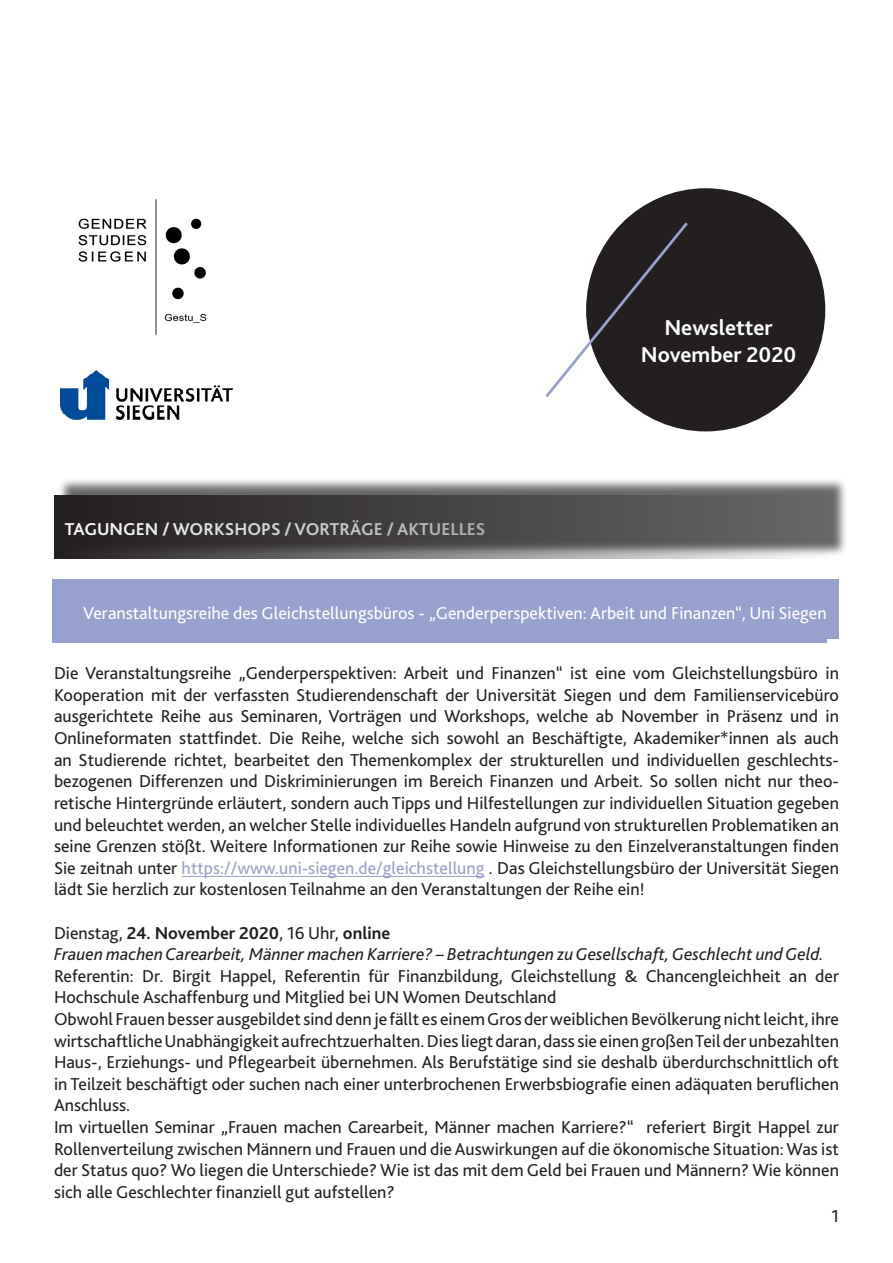
<style>
.page{position:relative;width:893px;height:1263px;background:#fff}
.page>*{position:absolute;margin:0;border:0;box-sizing:border-box;transform-origin:0 0}
.t1{font:700 22.5px "Bliss 2";color:#fff}
.t2{font:18px/21.6px "Bliss 2";color:#231f20;text-align:justify}
.t3{font:18px "Bliss 2";color:#fff}
.t4{font:italic 18px "Bliss 2";color:#231f20}
.t5{font:700 18px "Bliss 2";color:#fff}
.t6{font:700 18px "Bliss 2";color:#231f20}
.s1{color:#97a1cd}
.s2{font-weight:400}
</style>
<div class="page">
<img style="left:78px;top:199px;width:129px;height:136px">
<img style="left:60px;top:370px;width:173px;height:49px">
<div style="left:57px;top:478px;width:791px;height:79px;background:#231f20;opacity:.68"></div>
<svg style="left:54px;top:495px;width:774px;height:63px"></svg>
<div style="left:586px;top:188px;width:239px;height:243px;background:#231f20;border-radius:50%"></div>
<svg style="left:545px;top:219px;width:143px;height:182px"></svg>
<div style="left:52px;top:579px;width:775px;height:63px;background:#97a1cd"></div>
<hr style="left:182px;top:876px;width:302px;height:1px;background:#97a1cd">
<p class="t5" style="left:65px;top:517px;width:422px">TAGUNGEN / WORKSHOPS / VORTRÄGE / AKTUELLES</p>
<p class="t1" style="left:664px;top:314px;width:110px">Newsletter</p>
<p class="t1" style="left:641px;top:341px;width:157px">November 2020</p>
<p class="t3" style="left:83px;top:601px;width:745px">Veranstaltungsreihe des Gleichstellungsbüros - „Genderperspektiven: Arbeit und Finanzen“, Uni Siegen</p>
<p class="t2" style="left:54px;top:662px;width:786px">Die Veranstaltungsreihe „Genderperspektiven: Arbeit und Finanzen“ ist eine vom Gleichstellungsbüro in Kooperation mit der verfassten Studierendenschaft der Universität Siegen und dem Familienservicebüro ausgerichtete Reihe aus Seminaren, Vorträgen und Workshops, welche ab November in Präsenz und in Onlineformaten stattfindet. Die Reihe, welche sich sowohl an Beschäftigte, Akademiker*innen als auch an Studierende richtet, bearbeitet den Themenkomplex der strukturellen und individuellen geschlechts&shy;bezogenen Differenzen und Diskriminierungen im Bereich Finanzen und Arbeit. So sollen nicht nur theo&shy;retische Hintergründe erläutert, sondern auch Tipps und Hilfestellungen zur individuellen Situation gegeben und beleuchtet werden, an welcher Stelle individuelles Handeln aufgrund von strukturellen Problematiken an seine Grenzen stößt. Weitere Informationen zur Reihe sowie Hinweise zu den Einzelveranstaltungen finden Sie zeitnah unter <span class="s1">https://www.uni-siegen.de/gleichstellung</span> . Das Gleichstellungsbüro der Universität Siegen lädt Sie herzlich zur kostenlosen Teilnahme an den Veranstaltungen der Reihe ein!</p>
<p class="t6" style="left:54px;top:921px;width:338px"><span class="s2">Dienstag,</span> 24. November 2020<span class="s2">, 16 Uhr,</span> online</p>
<p class="t4" style="left:54px;top:943px;width:771px">Frauen machen Carearbeit, Männer machen Karriere? – Betrachtungen zu Gesellschaft, Geschlecht und Geld.</p>
<p class="t2" style="left:54px;top:964px;width:786px">Referentin: Dr. Birgit Happel, Referentin für Finanzbildung, Gleichstellung &amp; Chancengleichheit an der<br>Hochschule Aschaffenburg und Mitglied bei UN Women Deutschland</p>
<p class="t2" style="left:54px;top:1008px;width:786px">Obwohl Frauen besser ausgebildet sind denn je fällt es einem Gros der weiblichen Bevölkerung nicht leicht, ihre wirtschaftliche Unabhängigkeit aufrechtzuerhalten. Dies liegt daran, dass sie einen großen Teil der unbezahlten Haus-, Erziehungs- und Pflegearbeit übernehmen. Als Berufstätige sind sie deshalb überdurchschnittlich oft in Teilzeit beschäftigt oder suchen nach einer unterbrochenen Erwerbsbiografie einen adäquaten beruflichen Anschluss.</p>
<p class="t2" style="left:54px;top:1116px;width:786px">Im virtuellen Seminar „Frauen machen Carearbeit, Männer machen Karriere?“ referiert Birgit Happel zur Rollenverteilung zwischen Männern und Frauen und die Auswirkungen auf die ökonomische Situation: Was ist der Status quo? Wo liegen die Unterschiede? Wie ist das mit dem Geld bei Frauen und Männern? Wie können sich alle Geschlechter finanziell gut aufstellen?</p>
<p class="t2" style="left:831px;top:1205px;width:9px">1</p>
</div>
